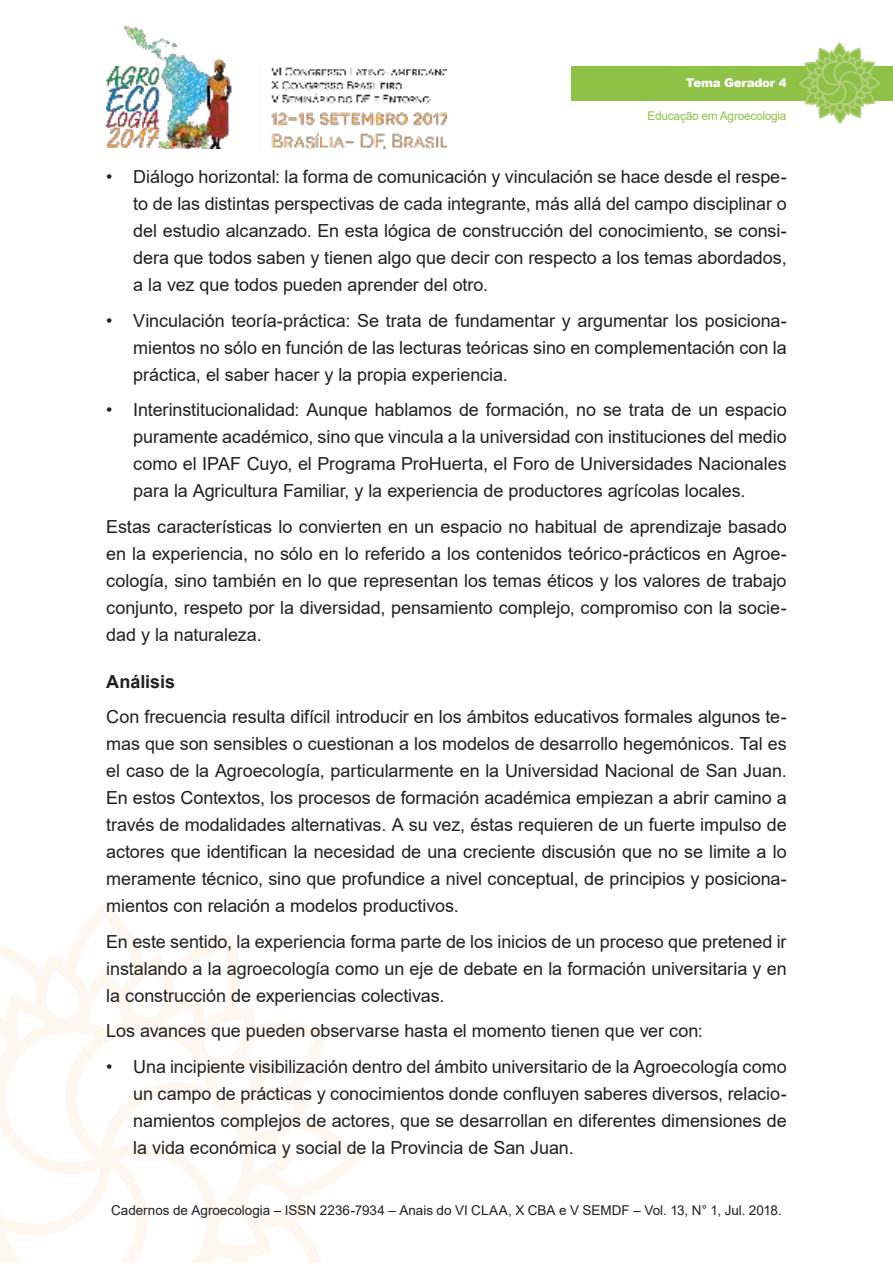
<style>
.page{position:relative;width:893px;height:1263px;background:#fff}
.page>*{position:absolute;margin:0;border:0;box-sizing:border-box;transform-origin:0 0}
.t1{font:18px/27px "Arial";letter-spacing:-.005em;color:#221f1f;text-align:justify}
.t2{font:700 18px "Arial";color:#221f1f}
.t3{font:13.5px "Arial";color:#221f1f}
.t4{font:12px "Arial";letter-spacing:-.025em;color:#8fc147}
.t5{font:900 12px "Arial";letter-spacing:-.025em;color:#fff}
</style>
<div class="page">
<img style="left:106px;top:25px;width:340px;height:124px">
<svg style="left:0;top:910px;width:363px;height:353px"></svg>
<div style="left:571px;top:66px;width:322px;height:34px;background:#8fc147"></div>
<svg style="left:798px;top:43px;width:83px;height:81px"></svg>
<p class="t5" style="left:686px;top:76px;width:102px">Tema Gerador 4</p>
<p class="t4" style="left:647px;top:112px;width:141px">Educação em Agroecologia</p>
<p class="t1" style="left:133px;top:165px;width:655px;text-indent:-27px">• Diálogo horizontal: la forma de comunicación y vinculación se hace desde el respe&shy;to de las distintas perspectivas de cada integrante, más allá del campo disciplinar o del estudio alcanzado. En esta lógica de construcción del conocimiento, se consi&shy;dera que todos saben y tienen algo que decir con respecto a los temas abordados, a la vez que todos pueden aprender del otro.</p>
<p class="t1" style="left:133px;top:309px;width:655px;text-indent:-27px">• Vinculación teoría-práctica: Se trata de fundamentar y argumentar los posiciona&shy;mientos no sólo en función de las lecturas teóricas sino en complementación con la práctica, el saber hacer y la propia experiencia.</p>
<p class="t1" style="left:133px;top:398px;width:655px;text-indent:-27px">• Interinstitucionalidad: Aunque hablamos de formación, no se trata de un espacio puramente académico, sino que vincula a la universidad con instituciones del medio como el IPAF Cuyo, el Programa ProHuerta, el Foro de Universidades Nacionales para la Agricultura Familiar, y la experiencia de productores agrícolas locales.</p>
<p class="t1" style="left:106px;top:515px;width:682px">Estas características lo convierten en un espacio no habitual de aprendizaje basado en la experiencia, no sólo en lo referido a los contenidos teórico-prácticos en Agroe&shy;cología, sino también en lo que representan los temas éticos y los valores de trabajo conjunto, respeto por la diversidad, pensamiento complejo, compromiso con la socie&shy;dad y la naturaleza.</p>
<p class="t2" style="left:106px;top:675px;width:70px">Análisis</p>
<p class="t1" style="left:106px;top:705px;width:682px">Con frecuencia resulta difícil introducir en los ámbitos educativos formales algunos te&shy;mas que son sensibles o cuestionan a los modelos de desarrollo hegemónicos. Tal es el caso de la Agroecología, particularmente en la Universidad Nacional de San Juan.<br>En estos Contextos, los procesos de formación académica empiezan a abrir camino a través de modalidades alternativas. A su vez, éstas requieren de un fuerte impulso de actores que identifican la necesidad de una creciente discusión que no se limite a lo meramente técnico, sino que profundice a nivel conceptual, de principios y posiciona&shy;mientos con relación a modelos productivos.</p>
<p class="t1" style="left:106px;top:930px;width:682px">En este sentido, la experiencia forma parte de los inicios de un proceso que pretened ir instalando a la agroecología como un eje de debate en la formación universitaria y en la construcción de experiencias colectivas.</p>
<p class="t1" style="left:106px;top:1019px;width:598px">Los avances que pueden observarse hasta el momento tienen que ver con:</p>
<p class="t1" style="left:133px;top:1055px;width:655px;text-indent:-27px">• Una incipiente visibilización dentro del ámbito universitario de la Agroecología como un campo de prácticas y conocimientos donde confluyen saberes diversos, relacio&shy;namientos complejos de actores, que se desarrollan en diferentes dimensiones de la vida económica y social de la Provincia de San Juan.</p>
<p class="t3" style="left:111px;top:1205px;width:672px">Cadernos de Agroecologia – ISSN 2236-7934 – Anais do VI CLAA, X CBA e V SEMDF – Vol. 13, N° 1, Jul. 2018.</p>
</div>
